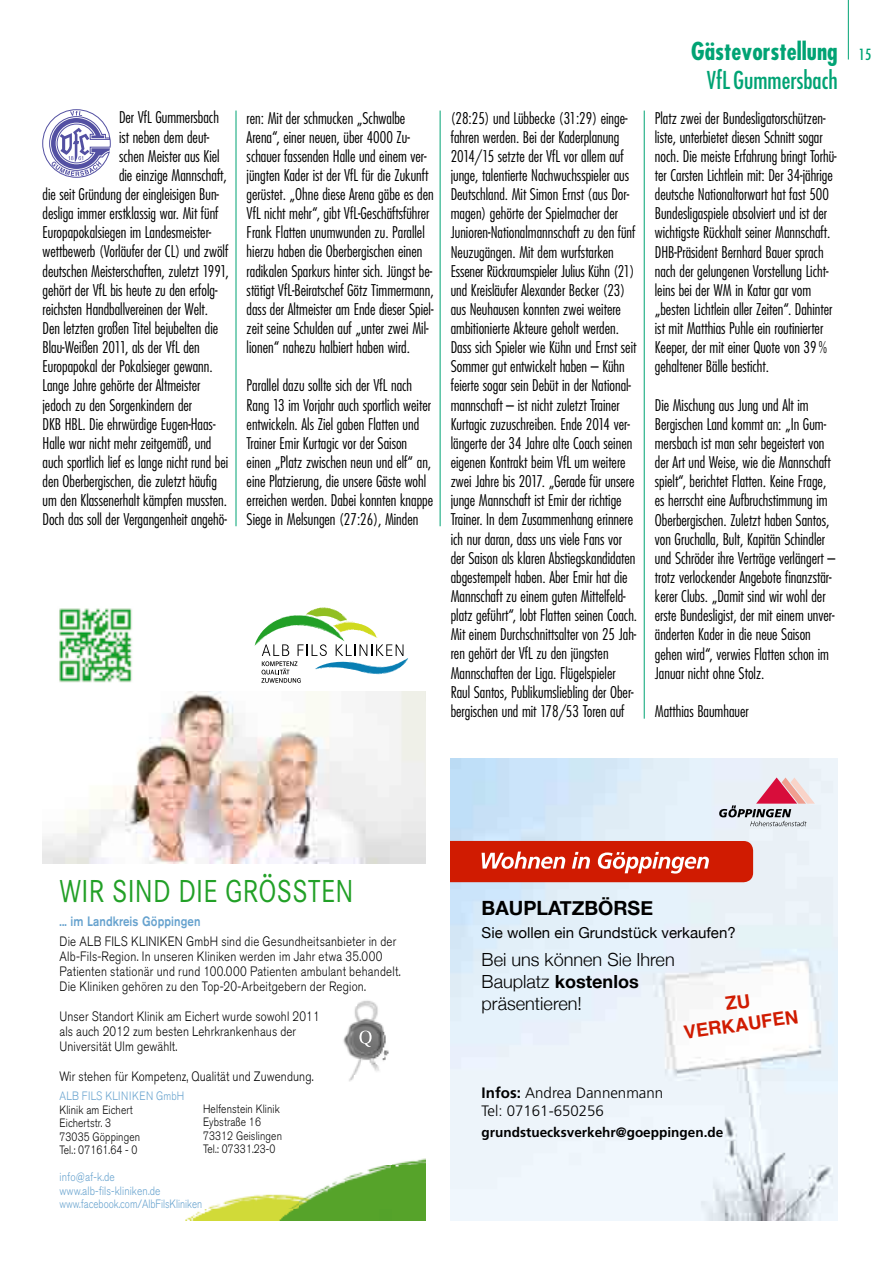
<style>
.page{position:relative;width:893px;height:1263px;background:#fff}
.page>*{position:absolute;margin:0;border:0;box-sizing:border-box;transform-origin:0 0}
.t1{font:33px "Corporate S";letter-spacing:.01em;color:#22a027;scale:.85 1}
.t2{font:700 condensed 24px/29.7px "Futura";color:#00a374}
.t3{font:700 19.65px "Helvetica Neue";color:#000}
.t4{font:700 18.6px/22.2px "Helvetica";color:#d01b01;text-align:center}
.t5{font:300 18.15px/22px "Helvetica Neue";color:#000}
.t6{font:300 condensed 15.75px/19.2px "Futura";color:#000}
.t7{font:300 15.15px/18.1px "Frutiger";color:#000}
.t8{font:15.15px "Helvetica Neue";color:#000}
.t9{font:300 13.5px/15px "Akzidenz Grotesk BE";letter-spacing:.015em;color:#000;scale:.85 1}
.t10{font:700 13.5px "Frutiger";color:#000}
.t11{font:500 13.5px "Akzidenz Grotesk BE";letter-spacing:.01em;color:#66a2ce;scale:.85 1}
.t12{font:300 12px/13.5px "Akzidenz Grotesk BE";letter-spacing:.01em;color:#000;scale:.85 1}
.t13{font:300 12px/13.5px "Akzidenz Grotesk BE";letter-spacing:.01em;color:#66a2ce;scale:.85 1}
.t14{font:300 12px "Akzidenz Grotesk BE";letter-spacing:.04em;color:#66a2ce;scale:.85 1}
.s1{font-weight:400;font-size:15px}
.s2{font-weight:400}
.s3{font-weight:700}
</style>
<div class="page">
<hr style="left:848px;top:0;width:1px;height:60px;background:#00a374">
<hr style="left:440px;top:111px;width:1px;height:415px;background:#00a374">
<hr style="left:644px;top:111px;width:1px;height:608px;background:#00a374">
<hr style="left:236px;top:111px;width:1px;height:415px;background:#00a374">
<img style="left:208px;top:1165px;width:183px;height:44px">
<img style="left:391px;top:1158px;width:34px;height:62px">
<img style="left:185px;top:1209px;width:195px;height:11px">
<svg style="left:380px;top:1209px;width:11px;height:11px"></svg>
<img style="left:43px;top:691px;width:382px;height:172px">
<svg style="left:255px;top:607px;width:153px;height:76px"></svg>
<img style="left:59px;top:608px;width:73px;height:75px">
<img style="left:343px;top:1000px;width:41px;height:82px">
<img style="left:361px;top:1032px;width:28px;height:33px">
<svg style="left:359px;top:1030px;width:13px;height:17px"></svg>
<img style="left:451px;top:759px;width:386px;height:461px">
<svg style="left:719px;top:777px;width:96px;height:49px;background:#d4bdc6"></svg>
<svg style="left:451px;top:841px;width:302px;height:41px;background:#d53821"></svg>
<svg style="left:43px;top:109px;width:67px;height:68px"></svg>
<p class="t6" style="left:119px;top:108px;width:101px">Der VfL Gummersbach</p>
<p class="t6" style="left:119px;top:127px;width:92px">ist neben dem deut-</p>
<p class="t6" style="left:119px;top:146px;width:102px">schen Meister aus Kiel</p>
<p class="t6" style="left:119px;top:165px;width:109px">die einzige Mannschaft,</p>
<p class="t6" style="left:43px;top:184px;width:178px">die seit Gründung der eingleisigen Bun-</p>
<p class="t6" style="left:43px;top:203px;width:178px">desliga immer erstklassig war. Mit fünf</p>
<p class="t6" style="left:43px;top:223px;width:170px">Europapokalsiegen im Landesmeister-</p>
<p class="t6" style="left:43px;top:242px;width:187px">wettbewerb (Vorläufer der CL) und zwölf</p>
<p class="t6" style="left:43px;top:261px;width:188px">deutschen Meisterschaften, zuletzt 1991,</p>
<p class="t6" style="left:43px;top:280px;width:177px">gehört der VfL bis heute zu den erfolg-</p>
<p class="t6" style="left:43px;top:299px;width:167px">reichsten Handballvereinen der Welt.</p>
<p class="t6" style="left:43px;top:318px;width:177px">Den letzten großen Titel bejubelten die</p>
<p class="t6" style="left:43px;top:337px;width:159px">Blau-Weißen 2011, als der VfL den</p>
<p class="t6" style="left:43px;top:357px;width:172px">Europapokal der Pokalsieger gewann.</p>
<p class="t6" style="left:43px;top:376px;width:159px">Lange Jahre gehörte der Altmeister</p>
<p class="t6" style="left:43px;top:395px;width:151px">jedoch zu den Sorgenkindern der</p>
<p class="t6" style="left:43px;top:414px;width:174px">DKB HBL. Die ehrwürdige Eugen-Haas-</p>
<p class="t6" style="left:43px;top:433px;width:170px">Halle war nicht mehr zeitgemäß, und</p>
<p class="t6" style="left:43px;top:452px;width:187px">auch sportlich lief es lange nicht rund bei</p>
<p class="t6" style="left:43px;top:471px;width:176px">den Oberbergischen, die zuletzt häufig</p>
<p class="t6" style="left:43px;top:490px;width:186px">um den Klassenerhalt kämpfen mussten.</p>
<p class="t6" style="left:43px;top:510px;width:186px">Doch das soll der Vergangenheit angehö-</p>
<p class="t6" style="left:247px;top:108px;width:189px">ren: Mit der schmucken „Schwalbe Arena“, einer neuen, über 4000 Zu&shy;schauer fassenden Halle und einem ver&shy;jüngten Kader ist der VfL für die Zukunft gerüstet. „Ohne diese Arena gäbe es den VfL nicht mehr“, gibt VfL-Geschäftsführer Frank Flatten unumwunden zu. Parallel hierzu haben die Oberbergischen einen radikalen Sparkurs hinter sich. Jüngst be&shy;stätigt VfL-Beiratschef Götz Timmermann, dass der Altmeister am Ende dieser Spiel&shy;zeit seine Schulden auf „unter zwei Mil&shy;lionen“ nahezu halbiert haben wird.</p>
<p class="t6" style="left:247px;top:376px;width:188px">Parallel dazu sollte sich der VfL nach Rang 13 im Vorjahr auch sportlich weiter entwickeln. Als Ziel gaben Flatten und Trainer Emir Kurtagic vor der Saison einen „Platz zwischen neun und elf“ an, eine Platzierung, die unsere Gäste wohl erreichen werden. Dabei konnten knappe Siege in Melsungen (27:26), Minden</p>
<h2 class="t2" style="left:707px;top:36px;width:166px;text-indent:-16px">Gästevorstellung <span class="s1">15<br></span><span class="s2">VfL Gummersbach</span></h2>
<p class="t6" style="left:451px;top:108px;width:188px">(28:25) und Lübbecke (31:29) einge&shy;fahren werden. Bei der Kaderplanung 2014/15 setzte der VfL vor allem auf junge, talentierte Nachwuchsspieler aus Deutschland. Mit Simon Ernst (aus Dor&shy;magen) gehörte der Spielmacher der Junioren-Nationalmannschaft zu den fünf Neuzugängen. Mit dem wurfstarken Essener Rückraumspieler Julius Kühn (21) und Kreisläufer Alexander Becker (23) aus Neuhausen konnten zwei weitere ambitionierte Akteure geholt werden.<br>Dass sich Spieler wie Kühn und Ernst seit Sommer gut entwickelt haben – Kühn feierte sogar sein Debüt in der National&shy;mannschaft – ist nicht zuletzt Trainer Kurtagic zuzuschreiben. Ende 2014 ver&shy;längerte der 34 Jahre alte Coach seinen eigenen Kontrakt beim VfL um weitere zwei Jahre bis 2017. „Gerade für unsere junge Mannschaft ist Emir der richtige Trainer. In dem Zusammenhang erinnere ich nur daran, dass uns viele Fans vor der Saison als klaren Abstiegskandidaten abgestempelt haben. Aber Emir hat die Mannschaft zu einem guten Mittelfeld&shy;platz geführt“, lobt Flatten seinen Coach.<br>Mit einem Durchschnittsalter von 25 Jah&shy;ren gehört der VfL zu den jüngsten Mannschaften der Liga. Flügelspieler Raul Santos, Publikumsliebling der Ober&shy;bergischen und mit 178/53 Toren auf</p>
<p class="t6" style="left:655px;top:108px;width:183px">Platz zwei der Bundesligatorschützen&shy;liste, unterbietet diesen Schnitt sogar noch. Die meiste Erfahrung bringt Torhü&shy;ter Carsten Lichtlein mit: Der 34-jährige deutsche Nationaltorwart hat fast 500<br>Bundesligaspiele absolviert und ist der wichtigste Rückhalt seiner Mannschaft.<br>DHB-Präsident Bernhard Bauer sprach nach der gelungenen Vorstellung Licht&shy;leins bei der WM in Katar gar vom „besten Lichtlein aller Zeiten“. Dahinter ist mit Matthias Puhle ein routinierter Keeper, der mit einer Quote von 39% gehaltener Bälle besticht.</p>
<p class="t6" style="left:655px;top:395px;width:182px">Die Mischung aus Jung und Alt im Bergischen Land kommt an: „In Gum&shy;mersbach ist man sehr begeistert von der Art und Weise, wie die Mannschaft spielt“, berichtet Flatten. Keine Frage, es herrscht eine Aufbruchstimmung im Oberbergischen. Zuletzt haben Santos, von Gruchalla, Bult, Kapitän Schindler und Schröder ihre Verträge verlängert – trotz verlockender Angebote finanzstär&shy;kerer Clubs. „Damit sind wir wohl der erste Bundesligist, der mit einem unver&shy;änderten Kader in die neue Saison gehen wird“, verwies Flatten schon im Januar nicht ohne Stolz.</p>
<p class="t6" style="left:655px;top:701px;width:95px">Matthias Baumhauer</p>
<h1 class="t1" style="left:60px;top:872px;width:347px">WIR SIND DIE GRÖSSTEN</h1>
<p class="t11" style="left:60px;top:913px;width:168px">... im Landkreis Göppingen</p>
<p class="t9" style="left:60px;top:934px;width:403px">Die ALB FILS KLINIKEN GmbH sind die Gesundheitsanbieter in der Alb-Fils-Region. In unseren Kliniken werden im Jahr etwa 35.000<br>Patienten stationär und rund 100.000 Patienten ambulant behandelt.<br>Die Kliniken gehören zu den Top-20-Arbeitgebern der Region.</p>
<p class="t9" style="left:60px;top:1009px;width:308px">Unser Standort Klinik am Eichert wurde sowohl 2011 als auch 2012 zum besten Lehrkrankenhaus der<br>Universität Ulm gewählt.</p>
<p class="t9" style="left:60px;top:1069px;width:300px">Wir stehen für Kompetenz, Qualität und Zuwendung.</p>
<p class="t14" style="left:60px;top:1089px;width:148px">ALB FILS KLINIKEN GmbH</p>
<p class="t12" style="left:60px;top:1103px;width:96px">Klinik am Eichert<br>Eichertstr. 3<br>73035 Göppingen<br>Tel.: 07161.64 - 0</p>
<p class="t13" style="left:60px;top:1170px;width:169px">info@af-k.de www.alb-fils-kliniken.de www.facebook.com/AlbFilsKliniken</p>
<p class="t12" style="left:203px;top:1102px;width:94px">Helfenstein Klinik<br>Eybstraße 16<br>73312 Geislingen<br>Tel.: 07331.23-0</p>
<p class="t3" style="left:482px;top:896px;width:173px">BAUPLATZBÖRSE</p>
<p class="t8" style="left:482px;top:924px;width:256px">Sie wollen ein Grundstück verkaufen?</p>
<p class="t5" style="left:482px;top:948px;width:195px">Bei uns können Sie Ihren<br>Bauplatz <span class="s3">kostenlos </span>präsentieren!</p>
<p class="t4" style="left:679px;top:999px;width:117px;rotate:-8deg">zu verkaufen</p>
<p class="t7" style="left:482px;top:1083px;width:183px"><span class="s3">Infos:</span> Andrea Dannenmann<br>Tel: 07161-650256</p>
<p class="t10" style="left:482px;top:1124px;width:243px">grundstuecksverkehr@goeppingen.de</p>
</div>
